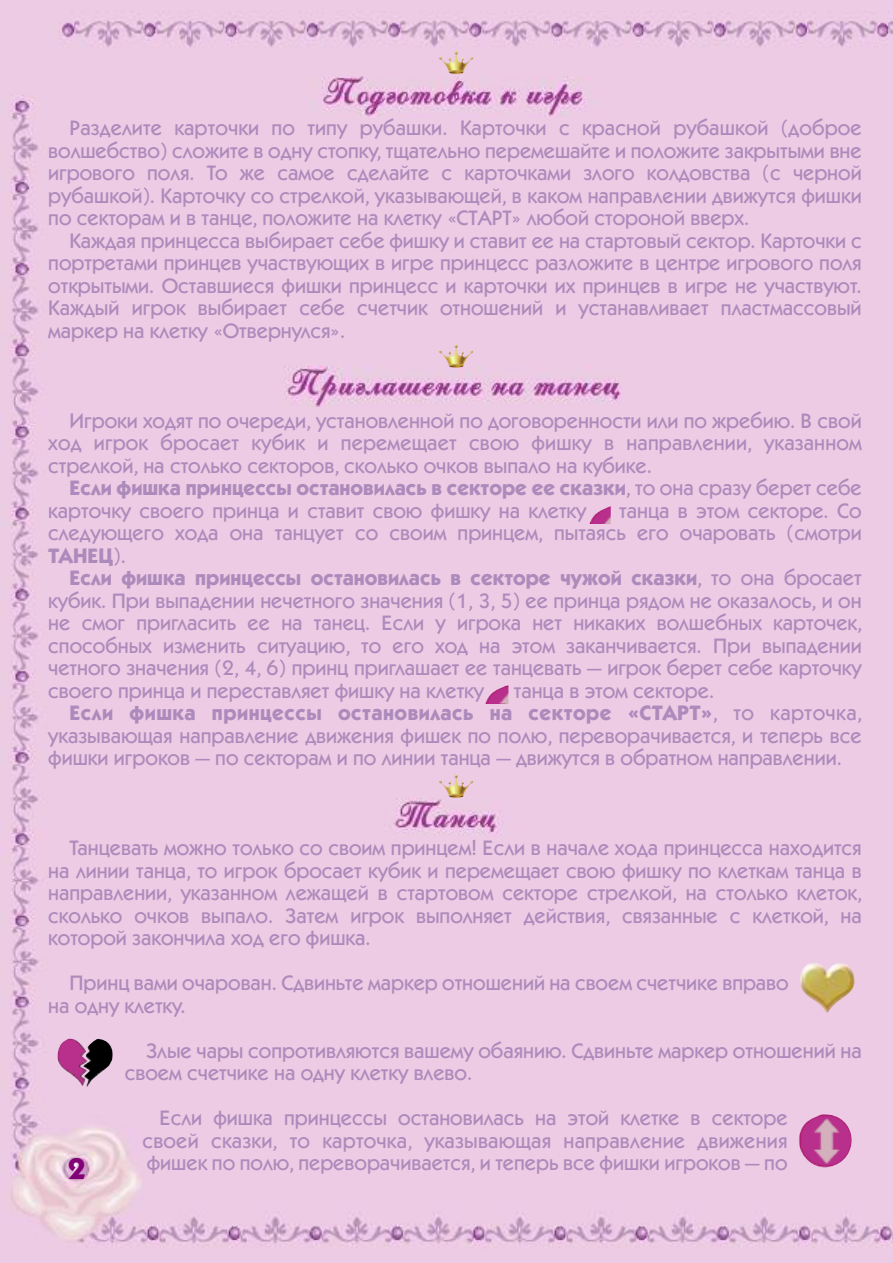
<style>
.page{position:relative;width:893px;height:1263px;background:#edcbe4}
.page>*{position:absolute;margin:0;border:0;box-sizing:border-box;transform-origin:0 0}
.t1{font:700 30px "Kabel C";color:#820077}
.t2{font:500 21px/22.5px "Kabel C";color:#ac8abb;text-align:justify}
.t3{font:700 21px "Kabel C";letter-spacing:.025em;color:#ac8abb}
.s1{font-weight:700}
.s2{font-weight:500}
</style>
<div class="page">
<img style="left:485px;top:685px;width:23px;height:19px">
<img style="left:589px;top:506px;width:22px;height:18px">
<img style="left:800px;top:962px;width:54px;height:52px">
<img style="left:57px;top:1038px;width:56px;height:48px">
<img style="left:798px;top:1113px;width:54px;height:55px">
<img style="left:284px;top:367px;width:341px;height:40px">
<img style="left:276px;top:799px;width:340px;height:37px">
<img style="left:311px;top:76px;width:288px;height:40px">
<img style="left:438px;top:50px;width:35px;height:24px">
<img style="left:438px;top:344px;width:35px;height:24px">
<img style="left:438px;top:774px;width:35px;height:24px">
<p class="t2" style="left:48px;top:116px;width:815px;text-indent:21px">Разделите карточки по типу рубашки. Карточки с красной рубашкой (доброе волшебство) сложите в одну стопку, тщательно перемешайте и положите закрытыми вне игрового поля. То же самое сделайте с карточками злого колдовства (с черной рубашкой). Карточку со стрелкой, указывающей, в каком направлении движутся фишки по секторам и в танце, положите на клетку «СТАРТ» любой стороной вверх.</p>
<p class="t2" style="left:48px;top:229px;width:815px;text-indent:21px">Каждая принцесса выбирает себе фишку и ставит ее на стартовый сектор. Карточки с портретами принцев участвующих в игре принцесс разложите в центре игрового поля открытыми. Оставшиеся фишки принцесс и карточки их принцев в игре не участвуют.<br>Каждый игрок выбирает себе счетчик отношений и устанавливает пластмассовый маркер на клетку «Отвернулся».</p>
<p class="t2" style="left:48px;top:409px;width:815px;text-indent:21px">Игроки ходят по очереди, установленной по договоренности или по жребию. В свой ход игрок бросает кубик и перемещает свою фишку в направлении, указанном стрелкой, на столько секторов, сколько очков выпало на кубике.</p>
<p class="t2" style="left:48px;top:476px;width:815px;text-indent:21px"><span class="s1">Если фишка принцессы остановилась в секторе ее сказки</span>, то она сразу берет себе карточку своего принца и ставит свою фишку на клетку</p>
<p class="t2" style="left:48px;top:499px;width:815px;text-indent:571px">танца в этом секторе. Со следующего хода она танцует со своим принцем, пытаясь его очаровать (смотри <span class="s1">ТАНЕЦ</span>).</p>
<p class="t2" style="left:48px;top:566px;width:815px;text-indent:21px"><span class="s1">Если фишка принцессы остановилась в секторе чужой сказки</span>, то она бросает кубик. При выпадении нечетного значения (1, 3, 5) ее принца рядом не оказалось, и он не смог пригласить ее на танец. Если у игрока нет никаких волшебных карточек, способных изменить ситуацию, то его ход на этом заканчивается. При выпадении четного значения (2, 4, 6) принц приглашает ее танцевать — игрок берет себе карточку своего принца и переставляет фишку на клетку</p>
<p class="t2" style="left:514px;top:679px;width:202px">танца в этом секторе.</p>
<p class="t3" style="left:70px;top:700px;width:794px">Если фишка принцессы остановилась на секторе «СТАРТ»<span class="s2">, то карточка,</span></p>
<p class="t2" style="left:48px;top:724px;width:815px">указывающая направление движения фишек по полю, переворачивается, и теперь все</p>
<p class="t2" style="left:48px;top:747px;width:795px">фишки игроков — по секторам и по линии танца — движутся в обратном направлении.</p>
<p class="t2" style="left:48px;top:836px;width:815px;text-indent:21px">Танцевать можно только со своим принцем! Если в начале хода принцесса находится на линии танца, то игрок бросает кубик и перемещает свою фишку по клеткам танца в направлении, указанном лежащей в стартовом секторе стрелкой, на столько клеток, сколько очков выпало. Затем игрок выполняет действия, связанные с клеткой, на которой закончила ход его фишка.</p>
<p class="t2" style="left:48px;top:971px;width:742px;text-indent:21px">Принц вами очарован. Сдвиньте маркер отношений на своем счетчике вправо на одну клетку.</p>
<p class="t2" style="left:125px;top:1039px;width:738px;text-indent:21px">Злые чары сопротивляются вашему обаянию. Сдвиньте маркер отношений на своем счетчике на одну клетку влево.</p>
<p class="t2" style="left:142px;top:1106px;width:647px;text-indent:17px">Если фишка принцессы остановилась на этой клетке в секторе своей сказки, то карточка, указывающая направление движения фишек по полю, переворачивается, и теперь все фишки игроков — по</p>
<h1 class="t1" style="left:68px;top:1151px;width:19px">2</h1>
</div>
